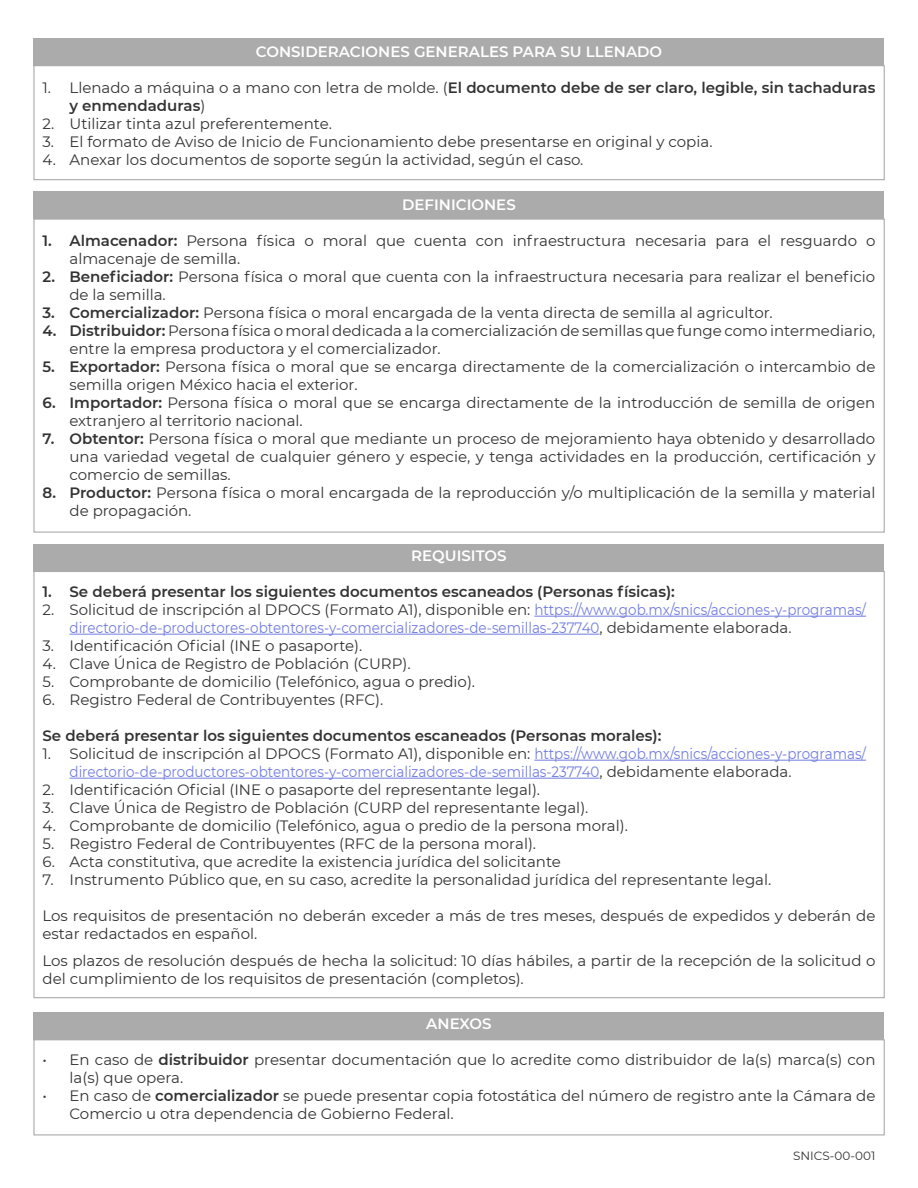
<style>
.page{position:relative;width:918px;height:1188px;background:#fff}
.page>*{position:absolute;margin:0;border:0;box-sizing:border-box;transform-origin:0 0}
.t1{font:15px/18px "Montserrat";color:#333}
.t2{font:15px/18px "Montserrat";color:#727dde;scale:.9 1}
.t3{font:600 15px/18px "Montserrat";color:#333}
.t4{font:600 15px "Montserrat";color:#fff}
.t5{font:12px "Montserrat";color:#333}
.s1{font-weight:400}
.s2{font-weight:600}
.s3{color:#333}
</style>
<div class="page">
<div style="left:34px;top:38px;width:850px;height:27px;background:#ababab"></div>
<div style="left:34px;top:192px;width:850px;height:27px;background:#ababab"></div>
<div style="left:34px;top:544px;width:850px;height:27px;background:#ababab"></div>
<div style="left:34px;top:1012px;width:850px;height:27px;background:#ababab"></div>
<hr style="left:534px;top:616px;width:332px;height:1px;background:#727dde">
<hr style="left:70px;top:634px;width:530px;height:1px;background:#727dde">
<hr style="left:534px;top:760px;width:332px;height:1px;background:#727dde">
<hr style="left:70px;top:778px;width:530px;height:1px;background:#727dde">
<div style="left:33px;top:65px;width:852px;height:115px;border:1px solid #ababab"></div>
<div style="left:33px;top:1039px;width:852px;height:96px;border:1px solid #ababab"></div>
<p class="t4" style="left:256px;top:41px;width:408px">CONSIDERACIONES GENERALES PARA SU LLENADO</p>
<p class="t3" style="left:69px;top:78px;width:807px;text-indent:-27px"><span class="s1">1. Llenado a máquina o a mano con letra de molde. (</span>El documento debe de ser claro, legible, sin tachaduras y enmendaduras<span class="s1">)</span></p>
<p class="t1" style="left:42px;top:114px;width:291px">2. Utilizar tinta azul preferentemente.</p>
<p class="t1" style="left:42px;top:132px;width:672px">3. El formato de Aviso de Inicio de Funcionamiento debe presentarse en original y copia.</p>
<p class="t1" style="left:42px;top:150px;width:542px">4. Anexar los documentos de soporte según la actividad, según el caso.</p>
<p class="t4" style="left:402px;top:194px;width:115px">DEFINICIONES</p>
<p class="t1" style="left:69px;top:231px;width:807px;text-indent:-27px"><span class="s2">1. Almacenador:</span> Persona física o moral que cuenta con infraestructura necesaria para el resguardo o almacenaje de semilla.</p>
<p class="t1" style="left:69px;top:267px;width:807px;text-indent:-27px"><span class="s2">2. Beneficiador:</span> Persona física o moral que cuenta con la infraestructura necesaria para realizar el beneficio de la semilla.</p>
<p class="t1" style="left:42px;top:303px;width:732px"><span class="s2">3. Comercializador:</span> Persona física o moral encargada de la venta directa de semilla al agricultor.</p>
<p class="t1" style="left:69px;top:321px;width:807px;text-indent:-27px"><span class="s2">4. Distribuidor:</span> Persona física o moral dedicada a la comercialización de semillas que funge como intermediario, entre la empresa productora y el comercializador.</p>
<p class="t1" style="left:69px;top:357px;width:807px;text-indent:-27px"><span class="s2">5. Exportador:</span> Persona física o moral que se encarga directamente de la comercialización o intercambio de semilla origen México hacia el exterior.</p>
<p class="t1" style="left:69px;top:393px;width:807px;text-indent:-27px"><span class="s2">6. Importador:</span> Persona física o moral que se encarga directamente de la introducción de semilla de origen extranjero al territorio nacional.</p>
<p class="t1" style="left:69px;top:429px;width:807px;text-align:justify;text-indent:-27px"><span class="s2">7. Obtentor:</span> Persona física o moral que mediante un proceso de mejoramiento haya obtenido y desarrollado una variedad vegetal de cualquier género y especie, y tenga actividades en la producción, certificación y comercio de semillas.</p>
<p class="t1" style="left:70px;top:483px;width:807px;text-indent:-27px"><span class="s2">8. Productor:</span> Persona física o moral encargada de la reproducción y/o multiplicación de la semilla y material de propagación.</p>
<p class="t4" style="left:411px;top:545px;width:97px">REQUISITOS</p>
<p class="t3" style="left:43px;top:582px;width:634px">1. Se deberá presentar los siguientes documentos escaneados (Personas físicas):</p>
<p class="t2" style="left:70px;top:600px;width:887px;text-indent:-27px"><span class="s3">2. Solicitud de inscripción al DPOCS (Formato A1), disponible en:</span> https://www.gob.mx/snics/acciones-y-programas/ directorio-de-productores-obtentores-y-comercializadores-de-semillas-237740<span class="s3">, debidamente elaborada.</span></p>
<p class="t1" style="left:43px;top:636px;width:321px">3. Identificación Oficial (INE o pasaporte).</p>
<p class="t1" style="left:43px;top:654px;width:370px">4. Clave Única de Registro de Población (CURP).</p>
<p class="t1" style="left:43px;top:672px;width:434px">5. Comprobante de domicilio (Telefónico, agua o predio).</p>
<p class="t1" style="left:43px;top:690px;width:342px">6. Registro Federal de Contribuyentes (RFC).</p>
<p class="t3" style="left:43px;top:726px;width:620px">Se deberá presentar los siguientes documentos escaneados (Personas morales):</p>
<p class="t2" style="left:70px;top:744px;width:887px;text-indent:-27px"><span class="s3">1. Solicitud de inscripción al DPOCS (Formato A1), disponible en:</span> https://www.gob.mx/snics/acciones-y-programas/ directorio-de-productores-obtentores-y-comercializadores-de-semillas-237740<span class="s3">, debidamente elaborada.</span></p>
<p class="t1" style="left:43px;top:780px;width:499px">2. Identificación Oficial (INE o pasaporte del representante legal).</p>
<p class="t1" style="left:43px;top:798px;width:547px">3. Clave Única de Registro de Población (CURP del representante legal).</p>
<p class="t1" style="left:43px;top:816px;width:587px">4. Comprobante de domicilio (Telefónico, agua o predio de la persona moral).</p>
<p class="t1" style="left:43px;top:834px;width:495px">5. Registro Federal de Contribuyentes (RFC de la persona moral).</p>
<p class="t1" style="left:43px;top:852px;width:520px">6. Acta constitutiva, que acredite la existencia jurídica del solicitante</p>
<p class="t1" style="left:43px;top:870px;width:730px">7. Instrumento Público que, en su caso, acredite la personalidad jurídica del representante legal.</p>
<p class="t1" style="left:42px;top:906px;width:834px">Los requisitos de presentación no deberán exceder a más de tres meses, después de expedidos y deberán de estar redactados en español.</p>
<p class="t1" style="left:42px;top:951px;width:835px">Los plazos de resolución después de hecha la solicitud: 10 días hábiles, a partir de la recepción de la solicitud o del cumplimiento de los requisitos de presentación (completos).</p>
<p class="t4" style="left:426px;top:1013px;width:67px">ANEXOS</p>
<p class="t1" style="left:70px;top:1050px;width:807px;text-indent:-27px">• En caso de <span class="s2">distribuidor</span> presentar documentación que lo acredite como distribuidor de la(s) marca(s) con la(s) que opera.</p>
<p class="t1" style="left:70px;top:1086px;width:807px;text-indent:-27px">• En caso de <span class="s2">comercializador</span> se puede presentar copia fotostática del número de registro ante la Cámara de<br>Comercio u otra dependencia de Gobierno Federal.</p>
<p class="t5" style="left:793px;top:1147px;width:84px">SNICS-00-001</p>
</div>
